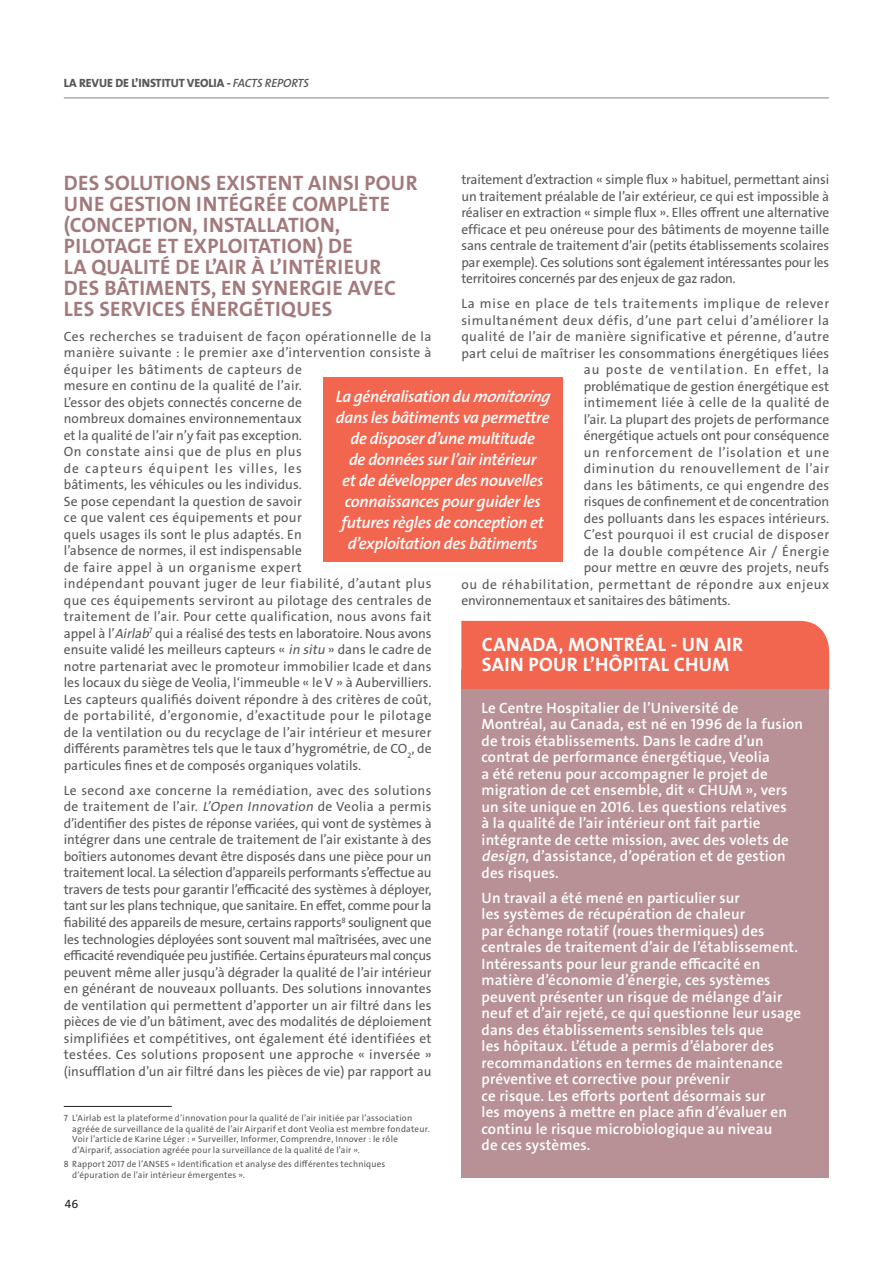
<style>
.page{position:relative;width:893px;height:1263px;background:#fff}
.page>*{position:absolute;margin:0;border:0;box-sizing:border-box;transform-origin:0 0}
.t1{font:21px/21px "The Sans Veolia W7 Bld";letter-spacing:.015em;color:#a37a7c}
.t2{font:19.5px/19.5px "The Sans Veolia W7 Bld";letter-spacing:.02em;color:#fff}
.t3{font:16.5px/21px "The Sans Veolia W6 Se Bld It";letter-spacing:-.02em;color:#fff;text-align:center}
.t4{font:15px/16.5px "The Sans Veolia W6 Se Bld";letter-spacing:.01em;color:#fff}
.t5{font:13.5px/16.5px "The Sans Veolia W5 Pla";letter-spacing:.015em;color:#58595b;text-align:justify}
.t6{font:13.5px "The Sans Veolia W5 Pla";letter-spacing:.04em;color:#58595b}
.t7{font:13.5px "The Sans Veolia W5 Pla";letter-spacing:.045em;color:#58595b}
.t8{font:13.5px "The Sans Veolia W5 Pla";letter-spacing:.05em;color:#58595b}
.t9{font:13.5px "The Sans Veolia W5 Pla";letter-spacing:-.01em;color:#58595b}
.t10{font:13.5px "The Sans Veolia W5 Pla";letter-spacing:-.005em;color:#58595b}
.t11{font:13.5px "The Sans Veolia W5 Pla";letter-spacing:.075em;color:#58595b}
.t12{font:12px "The Sans Veolia W8 Ex Bld";letter-spacing:-.005em;color:#58595b}
.t13{font:12px "The Sans Veolia W5 Pla";color:#231f20}
.t14{font:9px/10.5px "The Sans Veolia W5 Pla";letter-spacing:.025em;color:#58595b}
.s1{font-family:"The Sans Veolia W6 Se Bld It"}
.s2{font-style:italic}
</style>
<div class="page">
<hr style="left:64px;top:1106px;width:108px;height:1px;background:#231f20">
<div style="left:461px;top:671px;width:368px;height:507px;background:#b89197"></div>
<div style="left:461px;top:621px;width:368px;height:68px;background:#f26650"></div>
<div style="left:323px;top:377px;width:239px;height:184px;background:#f26650"></div>
<hr style="left:64px;top:98px;width:765px;height:1px;background:#808285">
<p class="t12" style="left:64px;top:77px;width:246px">LA REVUE DE L’INSTITUT VEOLIA - <span class="s1">FACTS REPORTS</span></p>
<p class="t5" style="left:461px;top:172px;width:369px">traitement d’extraction « simple flux » habituel, permettant ainsi un traitement préalable de l’air extérieur, ce qui est impossible à réaliser en extraction « simple flux ». Elles offrent une alternative efficace et peu onéreuse pour des bâtiments de moyenne taille sans centrale de traitement d’air (petits établissements scolaires par exemple). Ces solutions sont également intéressantes pour les territoires concernés par des enjeux de gaz radon.</p>
<p class="t8" style="left:461px;top:297px;width:369px">La mise en place de tels traitements implique de relever</p>
<p class="t6" style="left:461px;top:314px;width:369px">simultanément deux défis, d’une part celui d’améliorer la</p>
<p class="t5" style="left:461px;top:329px;width:369px">qualité de l’air de manière significative et pérenne, d’autre</p>
<p class="t5" style="left:461px;top:346px;width:369px">part celui de maîtriser les consommations énergétiques liées</p>
<p class="t11" style="left:584px;top:363px;width:247px">au poste de ventilation. En effet, la</p>
<p class="t5" style="left:584px;top:379px;width:247px">problématique de gestion énergétique est</p>
<p class="t5" style="left:584px;top:395px;width:247px">intimement liée à celle de la qualité de</p>
<p class="t10" style="left:584px;top:413px;width:247px">l’air. La plupart des projets de performance</p>
<p class="t10" style="left:584px;top:429px;width:247px">énergétique actuels ont pour conséquence</p>
<p class="t8" style="left:584px;top:446px;width:247px">un renforcement de l’isolation et une</p>
<p class="t7" style="left:584px;top:462px;width:247px">diminution du renouvellement de l’air</p>
<p class="t5" style="left:584px;top:478px;width:247px">dans les bâtiments, ce qui engendre des</p>
<p class="t9" style="left:584px;top:495px;width:247px">risques de confinement et de concentration</p>
<p class="t5" style="left:584px;top:511px;width:247px">des polluants dans les espaces intérieurs.</p>
<p class="t5" style="left:584px;top:527px;width:247px">C’est pourquoi il est crucial de disposer</p>
<p class="t6" style="left:584px;top:545px;width:247px">de la double compétence Air / Énergie</p>
<p class="t5" style="left:584px;top:560px;width:247px">pour mettre en œuvre des projets, neufs</p>
<p class="t7" style="left:461px;top:578px;width:369px">ou de réhabilitation, permettant de répondre aux enjeux</p>
<p class="t9" style="left:461px;top:594px;width:271px">environnementaux et sanitaires des bâtiments.</p>
<h2 class="t2" style="left:482px;top:636px;width:263px">CANADA, MONTRÉAL - UN AIR<br>SAIN POUR L’HÔPITAL CHUM</h2>
<p class="t4" style="left:482px;top:700px;width:323px">Le Centre Hospitalier de l’Université de Montréal, au Canada, est né en 1996 de la fusion de trois établissements. Dans le cadre d’un contrat de performance énergétique, Veolia<br>a été retenu pour accompagner le projet de migration de cet ensemble, dit « CHUM », vers un site unique en 2016. Les questions relatives<br>à la qualité de l’air intérieur ont fait partie intégrante de cette mission, avec des volets de <span class="s2">design</span>, d’assistance, d’opération et de gestion des risques.</p>
<p class="t4" style="left:482px;top:890px;width:321px">Un travail a été mené en particulier sur<br>les systèmes de récupération de chaleur<br>par échange rotatif (roues thermiques) des centrales de traitement d’air de l’établissement.<br>Intéressants pour leur grande efficacité en matière d’économie d’énergie, ces systèmes peuvent présenter un risque de mélange d’air neuf et d’air rejeté, ce qui questionne leur usage dans des établissements sensibles tels que<br>les hôpitaux. L’étude a permis d’élaborer des recommandations en termes de maintenance préventive et corrective pour prévenir<br>ce risque. Les efforts portent désormais sur<br>les moyens à mettre en place afin d’évaluer en continu le risque microbiologique au niveau<br>de ces systèmes.</p>
<h1 class="t1" style="left:64px;top:173px;width:355px">DES SOLUTIONS EXISTENT AINSI POUR<br>UNE GESTION INTÉGRÉE COMPLÈTE (CONCEPTION, INSTALLATION,<br>PILOTAGE ET EXPLOITATION) DE<br>LA QUALITÉ DE L’AIR À L’INTÉRIEUR<br>DES BÂTIMENTS, EN SYNERGIE AVEC<br>LES SERVICES ÉNERGÉTIQUES</h1>
<p class="t5" style="left:64px;top:329px;width:369px;text-align:left">Ces recherches se traduisent de façon opérationnelle de la manière suivante : le premier axe d’intervention consiste à équiper les bâtiments de capteurs de<br>mesure en continu de la qualité de l’air.<br>L’essor des objets connectés concerne de<br>nombreux domaines environnementaux<br>et la qualité de l’air n’y fait pas exception.<br>On constate ainsi que de plus en plus<br>de capteurs équipent les villes, les<br>bâtiments, les véhicules ou les individus.<br>Se pose cependant la question de savoir<br>ce que valent ces équipements et pour<br>q uels usages ils sont le plus adaptés. En<br>l’absence de normes, il est indispensable<br>de faire appel à un organisme expert<br>indépendant pouvant juger de leur fiabilité, d’autant plus que ces équipements serviront au pilotage des centrales de traitement de l’air. Pour cette qualification, nous avons fait appel à l’<span class="s2">Airlab</span><sup>7</sup> qui a réalisé des tests en laboratoire. Nous avons ensuite validé les meilleurs capteurs « <span class="s2">in situ</span> » dans le cadre de notre partenariat avec le promoteur immobilier Icade et dans les locaux du siège de Veolia, l‘immeuble « le V » à Aubervilliers.<br>Les capteurs qualifiés doivent répondre à des critères de coût, de portabilité, d’ergonomie, d’exactitude pour le pilotage de la ventilation ou du recyclage de l’air intérieur et mesurer différents paramètres tels que le taux d’hygrométrie, de CO<sub>2</sub>, de particules fines et de composés organiques volatils.</p>
<p class="t5" style="left:64px;top:783px;width:369px">Le second axe concerne la remédiation, avec des solutions de traitement de l’air. <span class="s2">L’Open Innovation</span> de Veolia a permis d’identifier des pistes de réponse variées, qui vont de systèmes à intégrer dans une centrale de traitement de l’air existante à des boîtiers autonomes devant être disposés dans une pièce pour un traitement local. La sélection d’appareils performants s’effectue au travers de tests pour garantir l’efficacité des systèmes à déployer, tant sur les plans technique, que sanitaire. En effet, comme pour la fiabilité des appareils de mesure, certains rapports<sup>8</sup> soulignent que les technologies déployées sont souvent mal maîtrisées, avec une efficacité revendiquée peu justifiée. Certains épurateurs mal conçus peuvent même aller jusqu’à dégrader la qualité de l’air intérieur en générant de nouveaux polluants. Des solutions innovantes de ventilation qui permettent d’apporter un air filtré dans les pièces de vie d’un bâtiment, avec des modalités de déploiement simplifiées et compétitives, ont également été identifiées et testées. Ces solutions proposent une approche « inversée » (insufflation d’un air filtré dans les pièces de vie) par rapport au</p>
<p class="t14" style="left:72px;top:1113px;width:359px;text-indent:-9px">7 L’Airlab est la plateforme d’innovation pour la qualité de l’air initiée par l’association agréée de surveillance de la qualité de l’air Airparif et dont Veolia est membre fondateur.<br>Voir l’article de Karine Léger : « Surveiller, Informer, Comprendre, Innover : le rôle d’Airparif, association agréée pour la surveillance de la qualité de l’air ».</p>
<p class="t14" style="left:72px;top:1159px;width:315px;text-indent:-9px">8 Rapport 2017 de l’ANSES « Identification et analyse des différentes techniques d’épuration de l’air intérieur émergentes ».</p>
<p class="t3" style="left:336px;top:387px;width:215px">La généralisation du <span class="s2">monitoring </span>dans les bâtiments va permettre de disposer d’une multitude<br>de données sur l’air intérieur<br>et de développer des nouvelles connaissances pour guider les futures règles de conception et d’exploitation des bâtiments</p>
<p class="t13" style="left:65px;top:1198px;width:15px">46</p>
</div>
